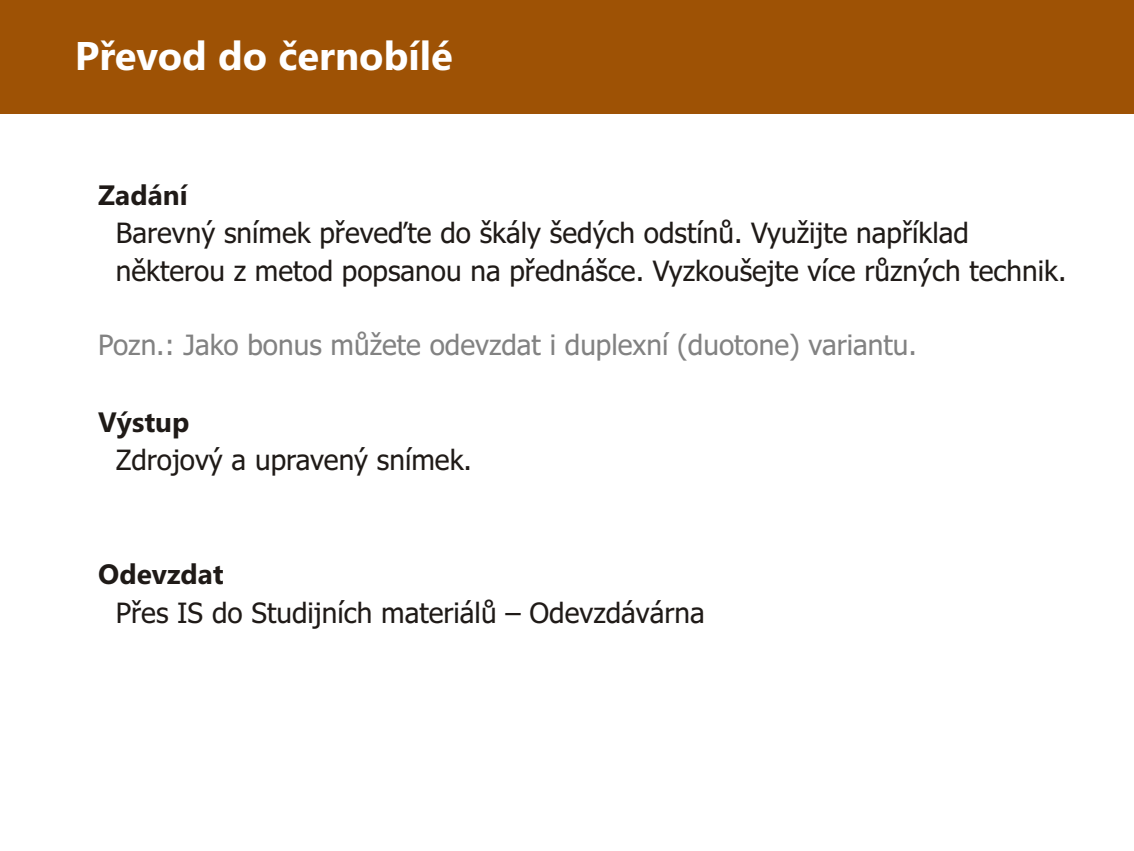
<style>
.page{position:relative;width:1134px;height:851px;background:#fff}
.page>*{position:absolute;margin:0;border:0;box-sizing:border-box;transform-origin:0 0}
.t1{font:700 40px "Tahoma";color:#fff}
.t2{font:28px/37.2px "Tahoma";color:#1f1a17}
.t3{font:28px "Tahoma";color:#828282}
.t4{font:700 28px "Tahoma";color:#1f1a17}
</style>
<div class="page">
<div style="left:0;top:1px;width:1134px;height:113px;background:#9e5205"></div>
<h1 class="t1" style="left:75px;top:41px;width:380px">Pøevod do èernobílé</h1>
<p class="t4" style="left:98px;top:185px;width:91px">Zadání</p>
<p class="t2" style="left:116px;top:217px;width:952px">Barevný snímek pøeveïte do škály šedých odstínù. Využijte napøíklad nìkterou z metod popsanou na pøednášce. Vyzkoušejte více rùzných technik.</p>
<p class="t3" style="left:98px;top:334px;width:820px">Pozn.: Jako bonus mùžete odevzdat i duplexní (duotone) variantu.</p>
<p class="t4" style="left:98px;top:411px;width:93px">Výstup</p>
<p class="t2" style="left:116px;top:444px;width:358px">Zdrojový a upravený snímek.</p>
<p class="t4" style="left:98px;top:564px;width:127px">Odevzdat</p>
<p class="t2" style="left:116px;top:596px;width:591px">Pøes IS do Studijních materiálù – Odevzdávárna</p>
</div>
